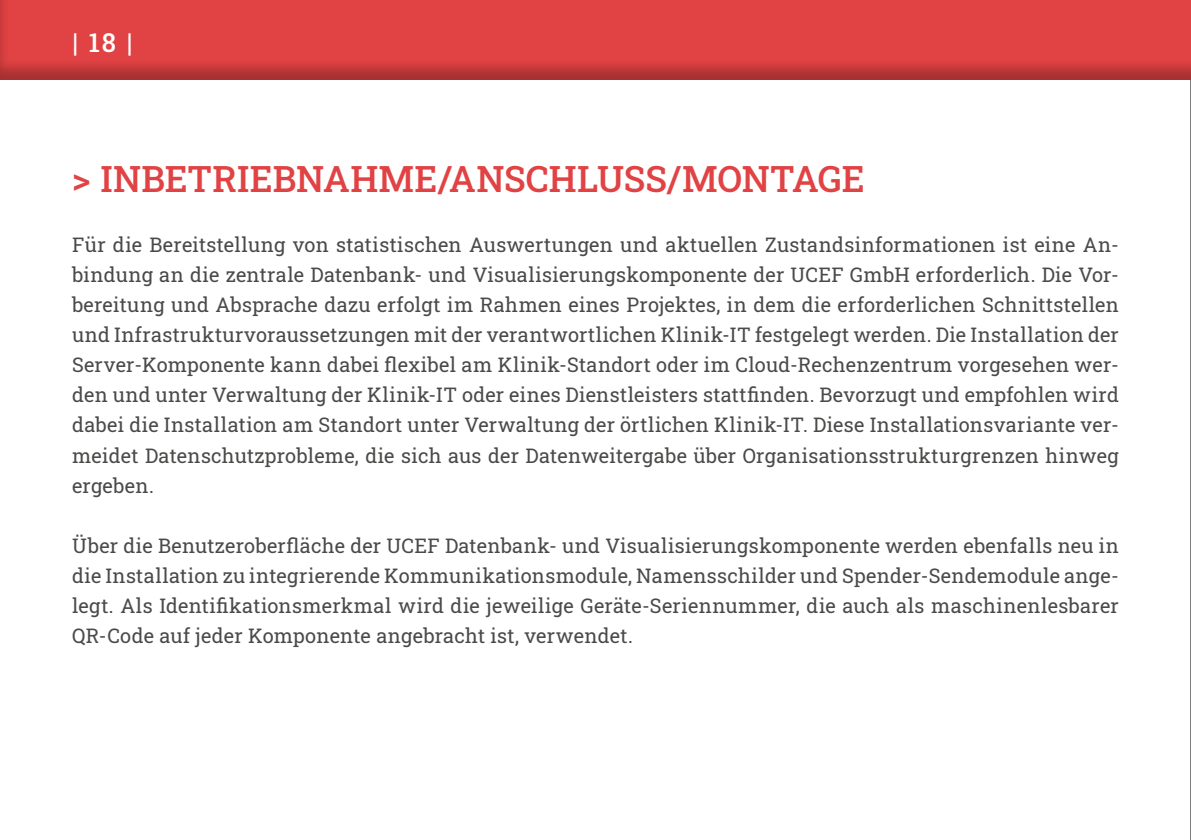
<style>
.page{position:relative;width:1191px;height:840px;background:#fff}
.page>*{position:absolute;margin:0;border:0;box-sizing:border-box;transform-origin:0 0}
.t1{font:36px "Roboto Slab";color:#e14243}
.t2{font:26px "Roboto Slab";color:#fff}
.t3{font:20px/30px "Roboto Slab";letter-spacing:.015em;color:#4a4a49;text-align:justify}
</style>
<div class="page">
<hr style="left:1190px;top:1px;width:1px;height:838px;background:#000">
<div style="left:0;top:0;width:1191px;height:82px;background:#000;opacity:.26"></div>
<h2 class="t2" style="left:73px;top:24px;width:61px">| 18 |</h2>
<h1 class="t1" style="left:72px;top:154px;width:794px">&gt; INBETRIEBNAHME/ANSCHLUSS/MONTAGE</h1>
<p class="t3" style="left:72px;top:229px;width:1048px">Für die Bereitstellung von statistischen Auswertungen und aktuellen Zustandsinformationen ist eine An&shy;bindung an die zentrale Datenbank- und Visualisierungskomponente der UCEF GmbH erforderlich. Die Vor&shy;bereitung und Absprache dazu erfolgt im Rahmen eines Projektes, in dem die erforderlichen Schnittstellen und Infrastrukturvoraussetzungen mit der verantwortlichen Klinik-IT festgelegt werden. Die Installation der Server-Komponente kann dabei flexibel am Klinik-Standort oder im Cloud-Rechenzentrum vorgesehen wer&shy;den und unter Verwaltung der Klinik-IT oder eines Dienstleisters stattfinden. Bevorzugt und empfohlen wird dabei die Installation am Standort unter Verwaltung der örtlichen Klinik-IT. Diese Installationsvariante ver&shy;meidet Datenschutzprobleme, die sich aus der Datenweitergabe über Organisationsstrukturgrenzen hinweg ergeben.</p>
<p class="t3" style="left:72px;top:529px;width:1048px">Über die Benutzeroberfläche der UCEF Datenbank- und Visualisierungskomponente werden ebenfalls neu in die Installation zu integrierende Kommunikationsmodule, Namensschilder und Spender-Sendemodule ange&shy;legt. Als Identifikationsmerkmal wird die jeweilige Geräte-Seriennummer, die auch als maschinenlesbarer QR-Code auf jeder Komponente angebracht ist, verwendet.</p>
</div>
